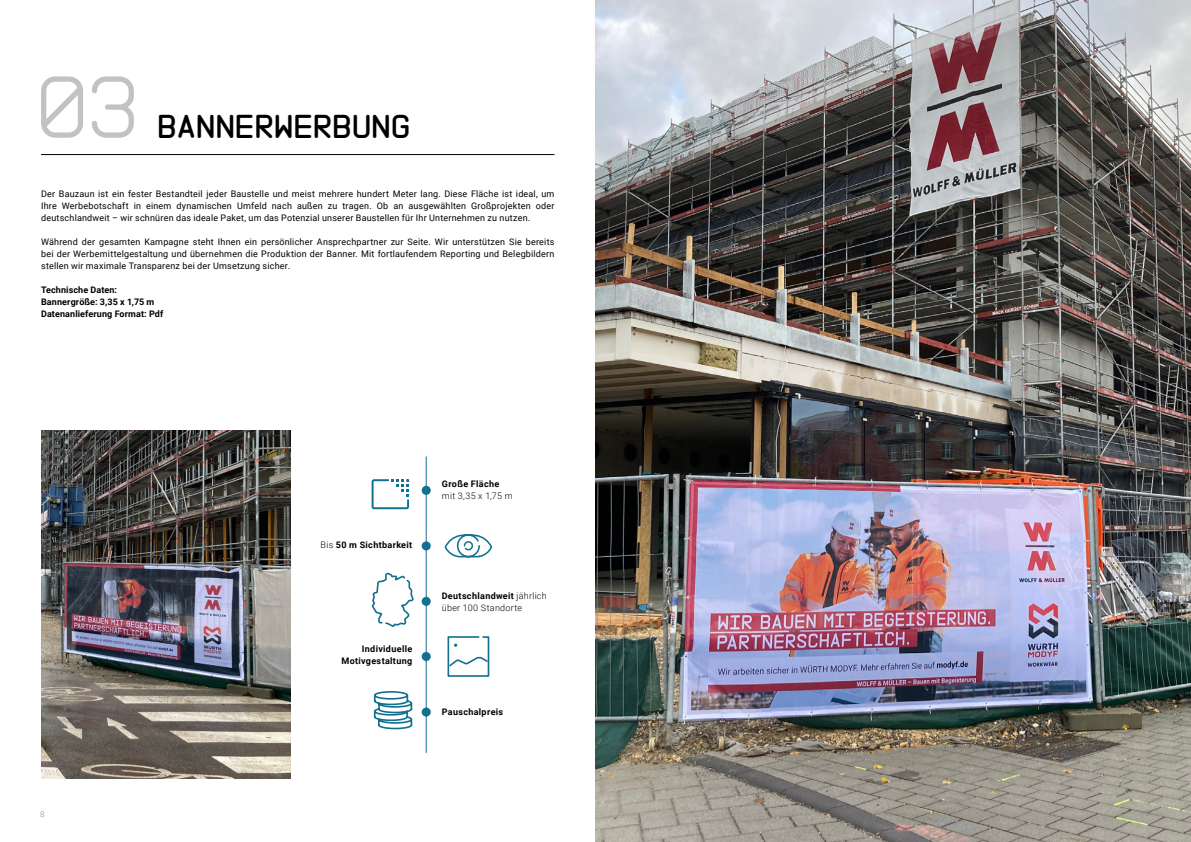
<style>
.page{position:relative;width:1191px;height:842px;background:#fff}
.page>*{position:absolute;margin:0;border:0;box-sizing:border-box;transform-origin:0 0}
.t1{font:300 87.5px "NB Architekt Pro R Neue";color:#c0c2c4}
.t2{font:700 33px "NB Architekt Pro R Neue";letter-spacing:.01em;color:#000}
.t3{font:9px/12px "Roboto";letter-spacing:.02em;color:#000;text-align:justify}
.t4{font:700 9px/12px "Roboto";letter-spacing:.035em;color:#000;text-align:right}
.t5{font:700 9px/12px "Roboto";letter-spacing:.01em;color:#000}
.t6{font:300 9px/12px "Roboto";letter-spacing:.03em;color:#000}
.t7{font:300 8px "Roboto";color:#878787}
.s1{font-weight:300}
.s2{font-weight:700}
</style>
<div class="page">
<hr style="left:41px;top:154px;width:513px;height:1px;background:#000">
<img style="left:595px;top:0;width:596px;height:842px">
<img style="left:41px;top:431px;width:250px;height:348px">
<hr style="left:426px;top:456px;width:1px;height:297px;background:#14708f">
<svg style="left:444px;top:534px;width:49px;height:24px"></svg>
<svg style="left:371px;top:479px;width:39px;height:31px"></svg>
<div style="left:422px;top:486px;width:9px;height:9px;background:#14708f;border-radius:50%"></div>
<div style="left:422px;top:541px;width:9px;height:9px;background:#14708f;border-radius:50%"></div>
<div style="left:422px;top:597px;width:9px;height:9px;background:#14708f;border-radius:50%"></div>
<div style="left:422px;top:652px;width:9px;height:9px;background:#14708f;border-radius:50%"></div>
<div style="left:422px;top:707px;width:9px;height:10px;background:#14708f;border-radius:50%"></div>
<svg style="left:371px;top:573px;width:43px;height:54px"></svg>
<svg style="left:447px;top:636px;width:43px;height:41px"></svg>
<svg style="left:373px;top:691px;width:40px;height:39px"></svg>
<h1 class="t1" style="left:37px;top:50px;width:103px">03</h1>
<h2 class="t2" style="left:157px;top:103px;width:254px">BANNERWERBUNG</h2>
<p class="t3" style="left:41px;top:188px;width:515px">Der Bauzaun ist ein fester Bestandteil jeder Baustelle und meist mehrere hundert Meter lang. Diese Fläche ist ideal, um Ihre Werbebotschaft in einem dynamischen Umfeld nach außen zu tragen. Ob an ausgewählten Großprojekten oder deutschlandweit – wir schnüren das ideale Paket, um das Potenzial unserer Baustellen für Ihr Unternehmen zu nutzen.</p>
<p class="t3" style="left:41px;top:236px;width:515px">Während der gesamten Kampagne steht Ihnen ein persönlicher Ansprechpartner zur Seite. Wir unterstützen Sie bereits bei der Werbemittelgestaltung und übernehmen die Produktion der Banner. Mit fortlaufendem Reporting und Belegbildern stellen wir maximale Transparenz bei der Umsetzung sicher.</p>
<p class="t5" style="left:41px;top:284px;width:124px">Technische Daten:<br>Bannergröße: 3,35 x 1,75 m<br>Datenanlieferung Format: Pdf</p>
<p class="t7" style="left:40px;top:808px;width:6px">8</p>
<p class="t4" style="left:321px;top:538px;width:93px"><span class="s1">Bis</span> 50 m Sichtbarkeit</p>
<p class="t4" style="left:341px;top:643px;width:72px">Individuelle<br>Motivgestaltung</p>
<p class="t4" style="left:442px;top:478px;width:59px">Große Fläche</p>
<p class="t6" style="left:442px;top:490px;width:72px">mit 3,35 x 1,75 m</p>
<p class="t6" style="left:442px;top:590px;width:107px"><span class="s2">Deutschlandweit</span> jährlich über 100 Standorte</p>
<p class="t4" style="left:442px;top:706px;width:63px">Pauschalpreis</p>
</div>
